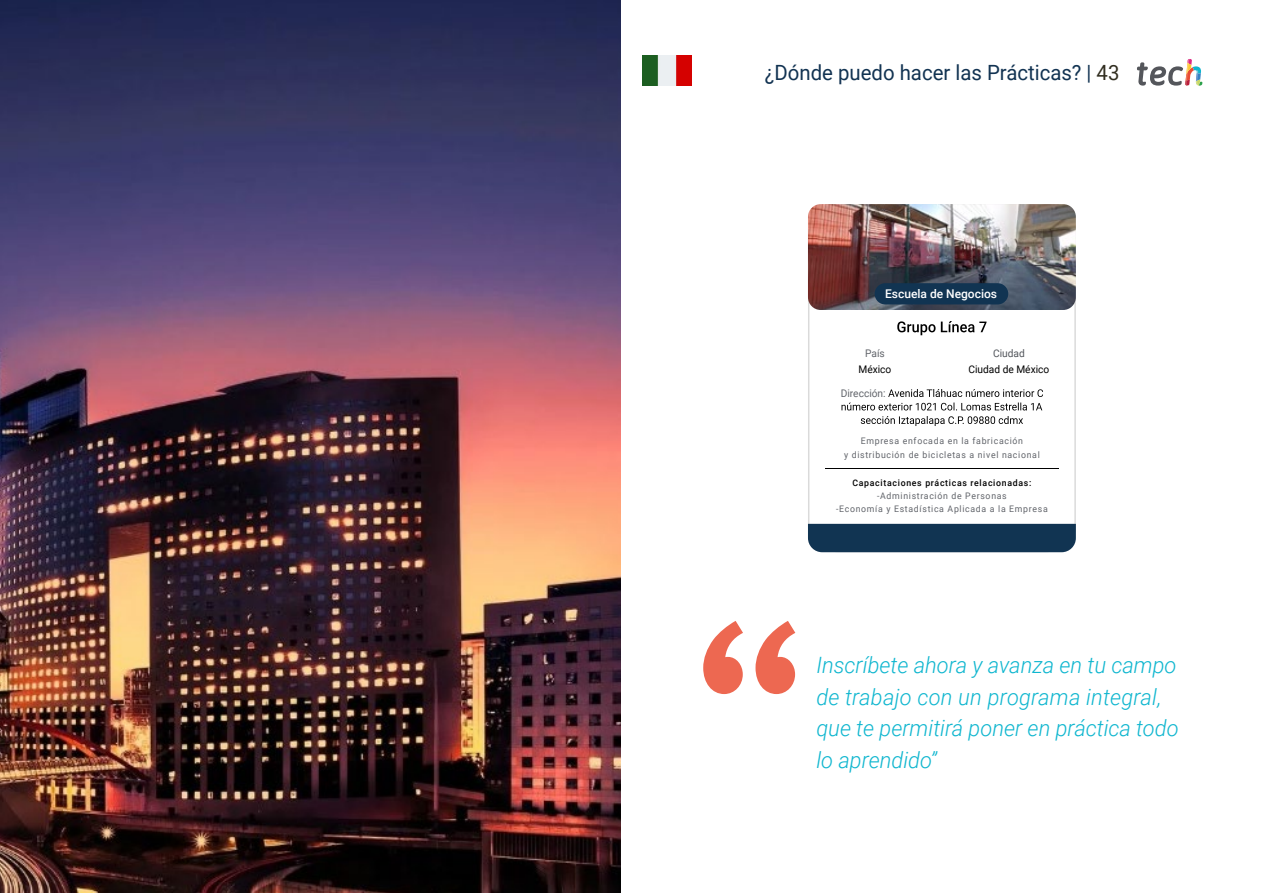
<style>
.page{position:relative;width:1263px;height:893px;background:#fff}
.page>*{position:absolute;margin:0;border:0;box-sizing:border-box;transform-origin:0 0}
.t1{font:italic 300 22.5px/31.5px "Roboto";color:#0fb6cf}
.t2{font:21px "Roboto";color:#123352}
.t3{font:500 12px "Roboto";color:#fff}
.t4{font:10.5px "Roboto";color:#000}
.t5{font:10.5px "Roboto";color:#61646a}
.t6{font:10.5px "Roboto";color:#52555b}
.t7{font:9px/13.5px "Roboto";letter-spacing:.08em;color:#61646a;text-align:center}
.t8{font:500 9px "Roboto";letter-spacing:.08em;color:#000}
.s1{color:#312e20}
</style>
<div class="page">
<img style="left:0;top:0;width:621px;height:893px">
<svg style="left:1137px;top:59px;width:65px;height:27px"></svg>
<img style="left:642px;top:56px;width:49px;height:29px">
<svg style="left:703px;top:621px;width:92px;height:73px"></svg>
<svg style="left:808px;top:310px;width:268px;height:243px"></svg>
<img style="left:808px;top:204px;width:268px;height:106px">
<div style="left:875px;top:283px;width:133px;height:21px;background:#113452;border-radius:11px"></div>
<div style="left:808px;top:524px;width:268px;height:28px;background:#113452"></div>
<hr style="left:825px;top:469px;width:234px;height:1px;background:#000">
<svg style="left:897px;top:321px;width:89px;height:14px"></svg>
<svg style="left:841px;top:389px;width:202px;height:21px"></svg>
<svg style="left:861px;top:416px;width:162px;height:10px"></svg>
<h2 class="t2" style="left:765px;top:57px;width:356px">¿Dónde puedo hacer las Prácticas? | <span class="s1">43</span></h2>
<h3 class="t3" style="left:885px;top:286px;width:114px">Escuela de Negocios</h3>
<p class="t5" style="left:865px;top:346px;width:21px">País</p>
<p class="t4" style="left:858px;top:362px;width:34px">México</p>
<p class="t5" style="left:841px;top:386px;width:46px">Dirección:</p>
<p class="t6" style="left:993px;top:346px;width:33px">Ciudad</p>
<p class="t4" style="left:968px;top:362px;width:82px">Ciudad de México</p>
<p class="t7" style="left:844px;top:434px;width:197px">Empresa enfocada en la fabricación<br>y distribución de bicicletas a nivel nacional</p>
<p class="t8" style="left:852px;top:476px;width:180px">Capacitaciones prácticas relacionadas:</p>
<p class="t7" style="left:836px;top:489px;width:213px">-Administración de Personas<br>-Economía y Estadística Aplicada a la Empresa</p>
<h1 class="t1" style="left:816px;top:649px;width:364px">Inscríbete ahora y avanza en tu campo de trabajo con un programa integral, que te permitirá poner en práctica todo lo aprendido”</h1>
</div>
